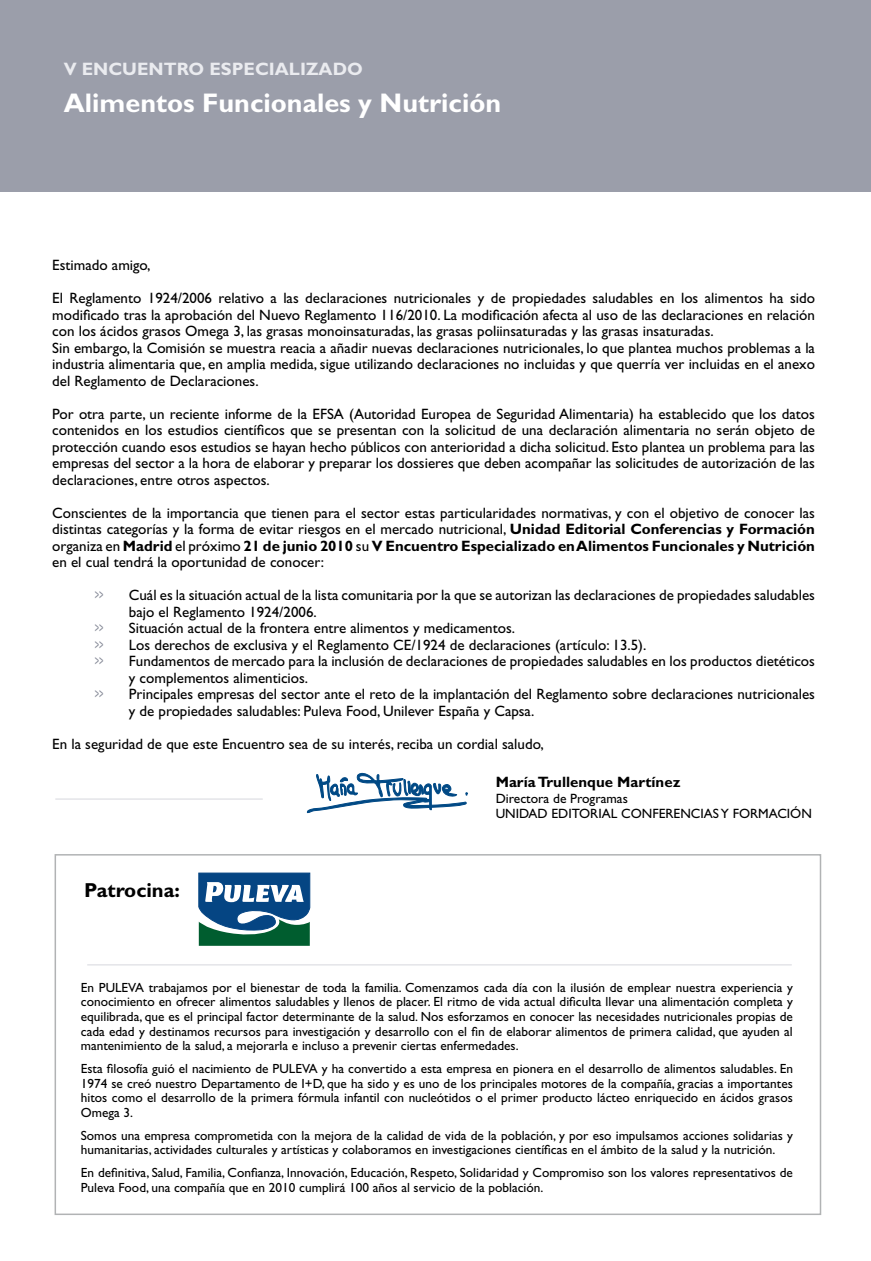
<style>
.page{position:relative;width:871px;height:1261px;background:#fff}
.page>*{position:absolute;margin:0;border:0;box-sizing:border-box;transform-origin:0 0}
.t1{font:700 27px "Gill Sans";color:#fff}
.t2{font:700 20.25px "Gill Sans";color:#000}
.t3{font:700 18px "Gill Sans";color:#eaebef}
.t4{font:15px/16.5px "Gill Sans";color:#000}
.t5{font:700 15px "Gill Sans";color:#000}
.t6{font:15px "Gill Sans";color:#888c99;scale:.5 1}
.t7{font:13.5px/15.8px "Gill Sans";color:#000}
.t8{font:13.35px/14.7px "Gill Sans";color:#000;text-align:justify}
.s1{font-weight:700}
</style>
<div class="page">
<div style="left:0;top:0;width:870px;height:192px;background:#9b9eaa"></div>
<hr style="left:87px;top:965px;width:704px;height:1px;background:#d6d7dd">
<div style="left:55px;top:854px;width:766px;height:361px;border:2px solid #b1b3b4"></div>
<hr style="left:55px;top:799px;width:208px;height:1px;background:#d6d7dd">
<svg style="left:198px;top:772px;width:270px;height:174px"></svg>
<p class="t3" style="left:64px;top:58px;width:300px">V ENCUENTRO ESPECIALIZADO</p>
<h1 class="t1" style="left:64px;top:87px;width:439px">Alimentos Funcionales y Nutrición</h1>
<p class="t4" style="left:52px;top:257px;width:100px">Estimado amigo,</p>
<p class="t4" style="left:52px;top:290px;width:764px">El Reglamento 1924/2006 relativo a las declaraciones nutricionales y de propiedades saludables en los alimentos ha sido modificado tras la aprobación del Nuevo Reglamento 116/2010. La modificación afecta al uso de las declaraciones en relación con los ácidos grasos Omega 3, las grasas monoinsaturadas, las grasas poliinsaturadas y las grasas insaturadas.<br>Sin embargo, la Comisión se muestra reacia a añadir nuevas declaraciones nutricionales, lo que plantea muchos problemas a la industria alimentaria que, en amplia medida, sigue utilizando declaraciones no incluidas y que querría ver incluidas en el anexo del Reglamento de Declaraciones.</p>
<p class="t4" style="left:52px;top:405px;width:764px;text-align:justify">Por otra parte, un reciente informe de la EFSA (Autoridad Europea de Seguridad Alimentaria) ha establecido que los datos contenidos en los estudios científicos que se presentan con la solicitud de una declaración alimentaria no serán objeto de protección cuando esos estudios se hayan hecho públicos con anterioridad a dicha solicitud. Esto plantea un problema para las empresas del sector a la hora de elaborar y preparar los dossieres que deben acompañar las solicitudes de autorización de las declaraciones, entre otros aspectos.</p>
<p class="t4" style="left:52px;top:504px;width:764px;text-align:justify">Conscientes de la importancia que tienen para el sector estas particularidades normativas, y con el objetivo de conocer las distintas categorías y la forma de evitar riesgos en el mercado nutricional, <span class="s1">Unidad Editorial Conferencias y Formación </span>organiza en <span class="s1">Madrid</span> el próximo <span class="s1">21 de junio 2010</span> su <span class="s1">V Encuentro Especializado en Alimentos Funcionales y Nutrición </span>en el cual tendrá la oportunidad de conocer:</p>
<p class="t6" style="left:95px;top:586px;width:19px">&gt;&gt;</p>
<p class="t4" style="left:129px;top:587px;width:687px">Cuál es la situación actual de la lista comunitaria por la que se autorizan las declaraciones de propiedades saludables bajo el Reglamento 1924/2006.</p>
<p class="t6" style="left:95px;top:619px;width:19px">&gt;&gt;</p>
<p class="t4" style="left:129px;top:620px;width:387px">Situación actual de la frontera entre alimentos y medicamentos.</p>
<p class="t6" style="left:95px;top:636px;width:19px">&gt;&gt;</p>
<p class="t4" style="left:129px;top:636px;width:519px">Los derechos de exclusiva y el Reglamento CE/1924 de declaraciones (artículo: 13.5).</p>
<p class="t6" style="left:95px;top:652px;width:19px">&gt;&gt;</p>
<p class="t4" style="left:129px;top:653px;width:687px">Fundamentos de mercado para la inclusión de declaraciones de propiedades saludables en los productos dietéticos y complementos alimenticios.</p>
<p class="t6" style="left:95px;top:685px;width:19px">&gt;&gt;</p>
<p class="t4" style="left:129px;top:686px;width:687px">Principales empresas del sector ante el reto de la implantación del Reglamento sobre declaraciones nutricionales y de propiedades saludables: Puleva Food, Unilever España y Capsa.</p>
<p class="t4" style="left:52px;top:735px;width:493px">En la seguridad de que este Encuentro sea de su interés, reciba un cordial saludo,</p>
<h2 class="t2" style="left:84px;top:878px;width:97px">Patrocina:</h2>
<p class="t5" style="left:495px;top:773px;width:186px">María Trullenque Martínez</p>
<p class="t7" style="left:495px;top:790px;width:317px">Directora de Programas<br>UNIDAD EDITORIAL CONFERENCIAS Y FORMACIÓN</p>
<p class="t8" style="left:81px;top:980px;width:713px">En PULEVA trabajamos por el bienestar de toda la familia. Comenzamos cada día con la ilusión de emplear nuestra experiencia y conocimiento en ofrecer alimentos saludables y llenos de placer. El ritmo de vida actual dificulta llevar una alimentación completa y equilibrada, que es el principal factor determinante de la salud. Nos esforzamos en conocer las necesidades nutricionales propias de cada edad y destinamos recursos para investigación y desarrollo con el fin de elaborar alimentos de primera calidad, que ayuden al mantenimiento de la salud, a mejorarla e incluso a prevenir ciertas enfermedades.</p>
<p class="t8" style="left:81px;top:1061px;width:713px">Esta filosofía guió el nacimiento de PULEVA y ha convertido a esta empresa en pionera en el desarrollo de alimentos saludables. En 1974 se creó nuestro Departamento de I+D, que ha sido y es uno de los principales motores de la compañía, gracias a importantes hitos como el desarrollo de la primera fórmula infantil con nucleótidos o el primer producto lácteo enriquecido en ácidos grasos Omega 3.</p>
<p class="t8" style="left:81px;top:1128px;width:713px">Somos una empresa comprometida con la mejora de la calidad de vida de la población, y por eso impulsamos acciones solidarias y humanitarias, actividades culturales y artísticas y colaboramos en investigaciones científicas en el ámbito de la salud y la nutrición.</p>
<p class="t8" style="left:81px;top:1165px;width:713px">En definitiva, Salud, Familia, Confianza, Innovación, Educación, Respeto, Solidaridad y Compromiso son los valores representativos de<br>Puleva Food, una compañía que en 2010 cumplirá 100 años al servicio de la población.</p>
</div>
